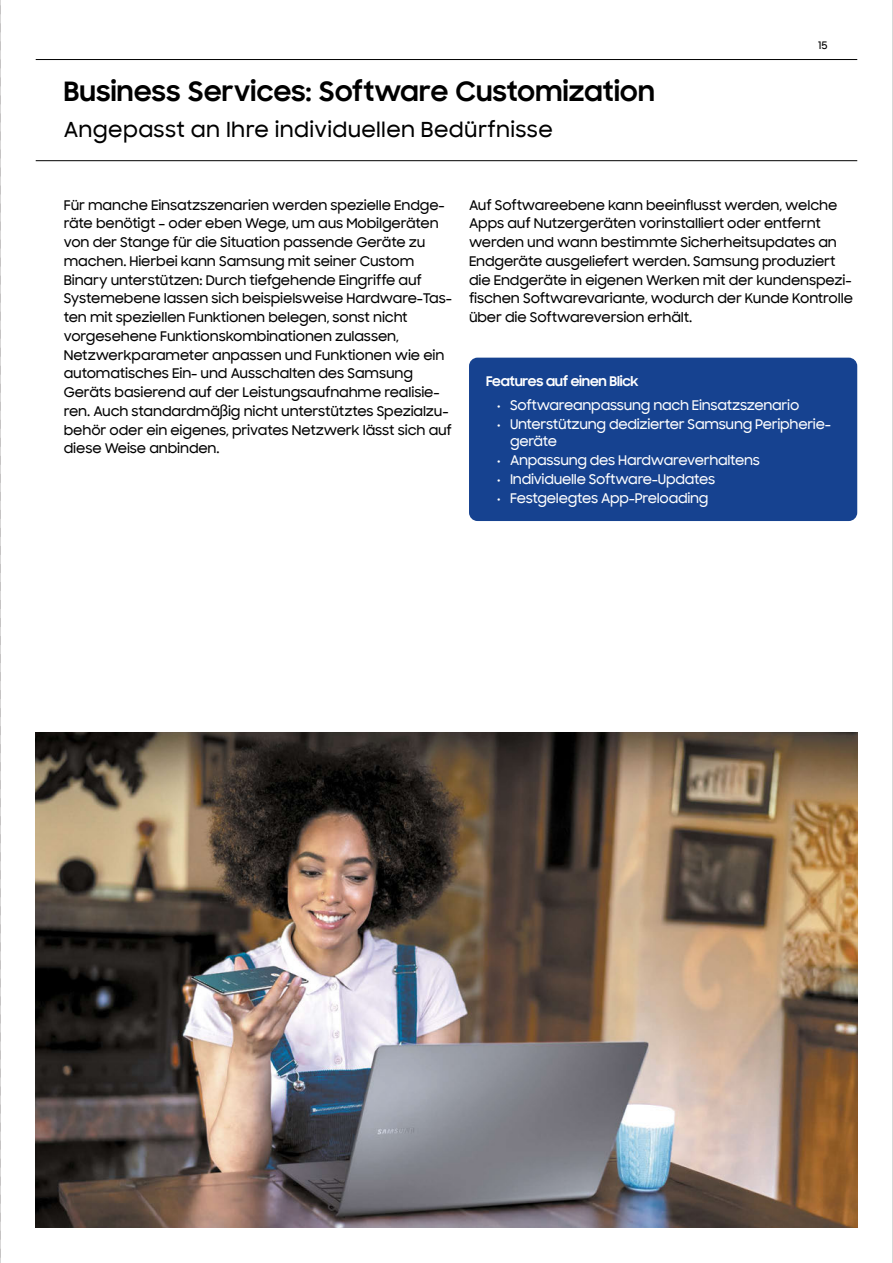
<style>
.page{position:relative;width:893px;height:1263px;background:#fff}
.page>*{position:absolute;margin:0;border:0;box-sizing:border-box;transform-origin:0 0}
.t1{font:700 27px "Samsung Sharp Sans";letter-spacing:.015em;color:#000}
.t2{font:500 21px "Samsung Sharp Sans";letter-spacing:.015em;color:#000}
.t3{font:500 13.5px/18.8px "Samsung Sharp Sans";letter-spacing:-.01em;color:#000}
.t4{font:500 13.5px/19.2px "Samsung Sharp Sans";letter-spacing:-.02em;color:#fff}
.t5{font:700 13.5px "Samsung Sharp Sans";letter-spacing:-.02em;color:#fff}
.t6{font:500 10.5px "Samsung Sharp Sans";color:#000}
</style>
<div class="page">
<hr style="left:36px;top:59px;width:821px;height:1px;background:#000">
<hr style="left:36px;top:160px;width:821px;height:1px;background:#000">
<img style="left:36px;top:732px;width:821px;height:495px">
<div style="left:469px;top:358px;width:388px;height:163px;background:#164290;border-radius:9px"></div>
<hr style="left:0;top:0;width:1px;height:1263px;background:#b2b0b0">
<hr style="left:892px;top:0;width:1px;height:1263px;background:#b2b0b0">
<h1 class="t1" style="left:64px;top:76px;width:592px">Business Services: Software Customization</h1>
<h2 class="t2" style="left:64px;top:118px;width:491px">Angepasst an Ihre individuellen Bedürfnisse</h2>
<p class="t6" style="left:818px;top:39px;width:11px">15</p>
<p class="t3" style="left:64px;top:196px;width:390px">Für manche Einsatzszenarien werden spezielle Endge&shy;räte benötigt – oder eben Wege, um aus Mobilgeräten von der Stange für die Situation passende Geräte zu machen. Hierbei kann Samsung mit seiner Custom Binary unterstützen: Durch tiefgehende Eingriffe auf Systemebene lassen sich beispielsweise Hardware-Tas&shy;ten mit speziellen Funktionen belegen, sonst nicht vorgesehene Funktionskombinationen zulassen, Netzwerkparameter anpassen und Funktionen wie ein automatisches Ein- und Ausschalten des Samsung Geräts basierend auf der Leistungsaufnahme realisie&shy;ren. Auch standardmäßig nicht unterstütztes Spezialzu&shy;behör oder ein eigenes, privates Netzwerk lässt sich auf diese Weise anbinden.</p>
<p class="t3" style="left:469px;top:196px;width:385px">Auf Softwareebene kann beeinflusst werden, welche Apps auf Nutzergeräten vorinstalliert oder entfernt werden und wann bestimmte Sicherheitsupdates an Endgeräte ausgeliefert werden. Samsung produziert die Endgeräte in eigenen Werken mit der kundenspezi&shy;fischen Softwarevariante, wodurch der Kunde Kontrolle über die Softwareversion erhält.</p>
<p class="t5" style="left:486px;top:373px;width:154px">Features auf einen Blick</p>
<p class="t4" style="left:496px;top:396px;width:336px">ï Softwareanpassung nach Einsatzszenario<br>ï Unterstützung dedizierter Samsung Peripherie-</p>
<p class="t4" style="left:496px;top:431px;width:265px;text-indent:14px">geräte<br>ï Anpassung des Hardwareverhaltens ï Individuelle Software-Updates<br>ï Festgelegtes App-Preloading</p>
</div>
